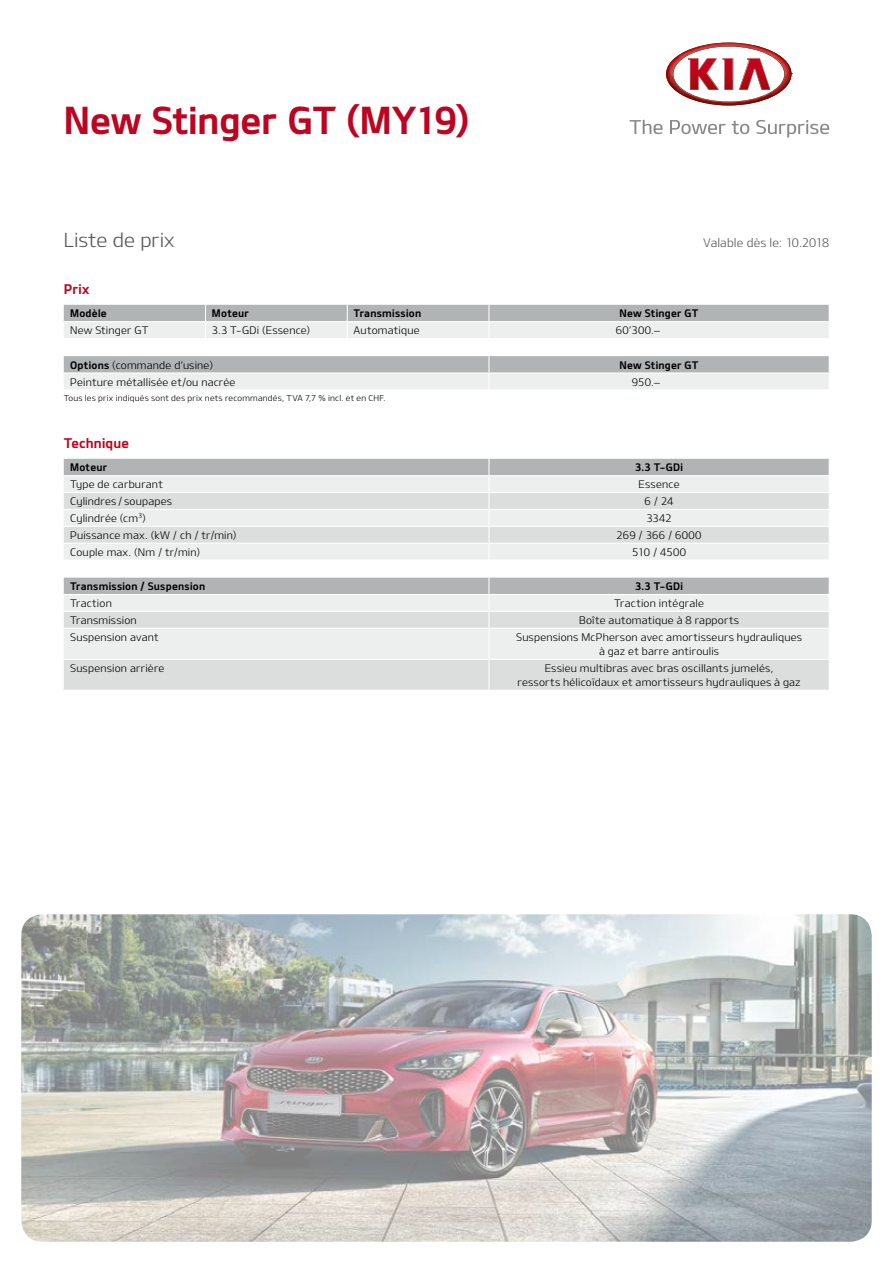
<style>
.page{position:relative;width:893px;height:1263px;background:#fff}
.page>*{position:absolute;margin:0;border:0;box-sizing:border-box;transform-origin:0 0}
.t1{font:37.5px "Design KOTFB";letter-spacing:-.005em;color:#bb0521}
.t2{font:19.5px "Design KOTFL";letter-spacing:-.005em;color:#555756}
.t3{font:13.5px "Design KOTFB";letter-spacing:.015em;color:#bb0521}
.t4{font:12px "Design KOTFL";letter-spacing:.01em;color:#555756}
.t5{font:10.5px/14.1px "Design KOTFL";letter-spacing:.02em;color:#000;text-align:center}
.t6{font:10.5px "Design KOTFB";letter-spacing:.025em;color:#000}
.t7{font:8.25px "Design KOTFL";letter-spacing:.025em;color:#000}
.s1{font-family:"Design KOTFB"}
</style>
<div class="page">
<img style="left:21px;top:914px;width:851px;height:328px">
<svg style="left:666px;top:43px;width:126px;height:63px"></svg>
<svg style="left:630px;top:120px;width:33px;height:14px"></svg>
<svg style="left:670px;top:120px;width:55px;height:14px"></svg>
<svg style="left:732px;top:121px;width:17px;height:13px"></svg>
<svg style="left:756px;top:120px;width:73px;height:18px"></svg>
<svg style="left:64px;top:305px;width:765px;height:33px;background:#d0d2d2"></svg>
<svg style="left:64px;top:356px;width:765px;height:33px;background:#cfd1d1"></svg>
<svg style="left:64px;top:459px;width:765px;height:100px;background:#dedfdf"></svg>
<hr style="left:64px;top:475px;width:425px;height:1px;background:#fff">
<hr style="left:489px;top:475px;width:341px;height:1px;background:#fff">
<svg style="left:64px;top:629px;width:765px;height:61px;background:#e4e5e5"></svg>
<hr style="left:64px;top:659px;width:425px;height:1px;background:#fff">
<hr style="left:488px;top:629px;width:2px;height:30px;background:#fff">
<hr style="left:489px;top:659px;width:341px;height:1px;background:#fff">
<hr style="left:488px;top:660px;width:2px;height:30px;background:#fff">
<svg style="left:64px;top:578px;width:765px;height:50px;background:#d4d5d5"></svg>
<hr style="left:64px;top:594px;width:425px;height:1px;background:#fff">
<hr style="left:489px;top:594px;width:341px;height:1px;background:#fff">
<hr style="left:64px;top:611px;width:425px;height:1px;background:#fff">
<h1 class="t1" style="left:64px;top:96px;width:406px">New Stinger GT (MY19)</h1>
<h2 class="t2" style="left:64px;top:227px;width:112px">Liste de prix</h2>
<p class="t4" style="left:703px;top:235px;width:127px">Valable dès le: 10.2018</p>
<p class="t3" style="left:64px;top:281px;width:27px">Prix</p>
<p class="t6" style="left:70px;top:307px;width:38px">Modèle</p>
<p class="t6" style="left:212px;top:307px;width:39px">Moteur</p>
<p class="t6" style="left:354px;top:307px;width:69px">Transmission</p>
<p class="t6" style="left:620px;top:307px;width:80px">New Stinger GT</p>
<p class="t5" style="left:70px;top:323px;width:80px">New Stinger GT</p>
<p class="t5" style="left:212px;top:323px;width:100px">3.3 T-GDi (Essence)</p>
<p class="t5" style="left:354px;top:323px;width:68px">Automatique</p>
<p class="t5" style="left:616px;top:323px;width:46px">60’300.–</p>
<p class="t5" style="left:70px;top:357px;width:144px"><span class="s1">Options</span> (commande d’usine)</p>
<p class="t6" style="left:620px;top:358px;width:80px">New Stinger GT</p>
<p class="t5" style="left:70px;top:374px;width:167px">Peinture métallisée et/ou nacrée</p>
<p class="t5" style="left:632px;top:374px;width:30px">950.–</p>
<p class="t7" style="left:64px;top:393px;width:323px">Tous les prix indiqués sont des prix nets recommandés, TVA 7,7 % incl. et en CHF.</p>
<p class="t3" style="left:64px;top:435px;width:67px">Technique</p>
<p class="t6" style="left:70px;top:461px;width:39px">Moteur</p>
<p class="t6" style="left:635px;top:461px;width:50px">3.3 T-GDi</p>
<p class="t5" style="left:70px;top:477px;width:94px">Type de carburant</p>
<p class="t5" style="left:639px;top:477px;width:42px">Essence</p>
<p class="t5" style="left:70px;top:494px;width:103px">Cylindres / soupapes</p>
<p class="t5" style="left:645px;top:494px;width:30px">6 / 24</p>
<p class="t5" style="left:70px;top:511px;width:77px">Cylindrée (cm<sup>3</sup>)</p>
<p class="t5" style="left:646px;top:511px;width:27px">3342</p>
<p class="t5" style="left:70px;top:528px;width:168px">Puissance max. (kW / ch / tr/min)</p>
<p class="t5" style="left:617px;top:528px;width:86px">269 / 366 / 6000</p>
<p class="t5" style="left:70px;top:545px;width:132px">Couple max. (Nm / tr/min)</p>
<p class="t5" style="left:632px;top:545px;width:55px">510 / 4500</p>
<p class="t6" style="left:70px;top:580px;width:137px">Transmission / Suspension</p>
<p class="t6" style="left:635px;top:580px;width:50px">3.3 T-GDi</p>
<p class="t5" style="left:70px;top:596px;width:43px">Traction</p>
<p class="t5" style="left:614px;top:596px;width:91px">Traction intégrale</p>
<p class="t5" style="left:70px;top:613px;width:68px">Transmission</p>
<p class="t5" style="left:579px;top:613px;width:162px">Boîte automatique à 8 rapports</p>
<p class="t5" style="left:70px;top:630px;width:90px">Suspension avant</p>
<p class="t5" style="left:516px;top:630px;width:287px">Suspensions McPherson avec amortisseurs hydrauliques à gaz et barre antiroulis</p>
<p class="t5" style="left:70px;top:661px;width:96px">Suspension arrière</p>
<p class="t5" style="left:518px;top:661px;width:284px">Essieu multibras avec bras oscillants jumelés,<br>ressorts hélicoïdaux et amortisseurs hydrauliques à gaz</p>
</div>
